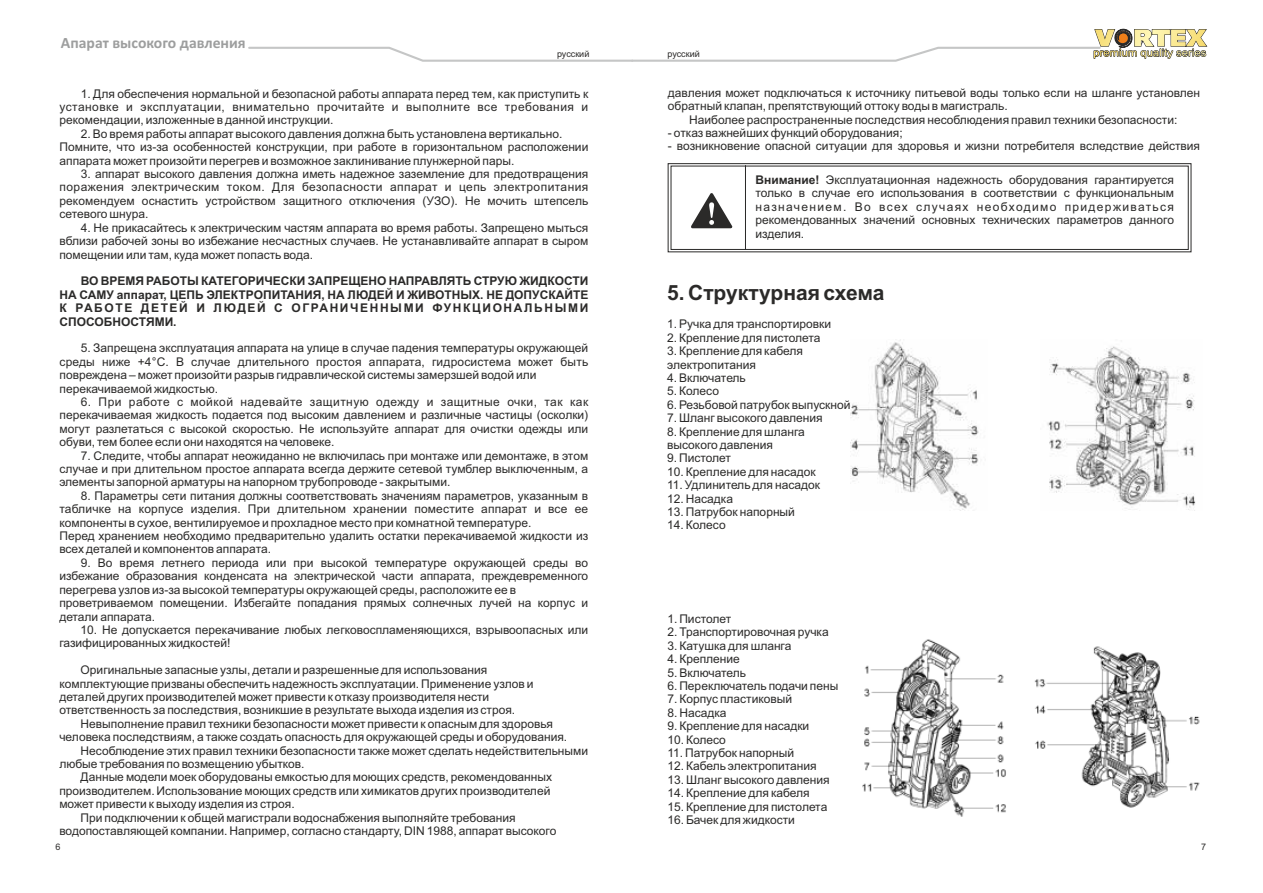
<style>
.page{position:relative;width:1263px;height:893px;background:#fff}
.page>*{position:absolute;margin:0;border:0;box-sizing:border-box;transform-origin:0 0}
.t1{font:700 21px "Arial";color:#2b2a29}
.t2{font:700 15.75px "Calibri";color:#9d9e9e}
.t3{font:12px/13.4px "Arial";color:#2b2a29}
.t4{font:700 12px/13.4px "Arial";letter-spacing:.135em;color:#2b2a29;text-align:justify}
.t5{font:9px "Arial";color:#2b2a29}
.s1{font-weight:700}
</style>
<div class="page">
<svg style="left:667px;top:163px;width:525px;height:89px"></svg>
<img style="left:851px;top:339px;width:128px;height:172px">
<img style="left:1047px;top:346px;width:149px;height:165px">
<img style="left:1034px;top:646px;width:166px;height:162px">
<img style="left:863px;top:639px;width:143px;height:178px">
<svg style="left:248px;top:28px;width:959px;height:34px"></svg>
<h2 class="t2" style="left:61px;top:37px;width:186px">Апарат высокого давления</h2>
<p class="t5" style="left:557px;top:51px;width:34px">русский</p>
<p class="t5" style="left:667px;top:51px;width:34px">русский</p>
<p class="t3" style="left:59px;top:88px;width:530px;text-align:justify;text-indent:21px">1. Для обеспечения нормальной и безопасной работы аппарата перед тем, как приступить к установке и эксплуатации, внимательно прочитайте и выполните все требования и рекомендации, изложенные в данной инструкции.</p>
<p class="t3" style="left:81px;top:128px;width:483px">2. Во время работы аппарат высокого давления должна быть установлена вертикально.</p>
<p class="t3" style="left:60px;top:141px;width:530px">Помните, что из-за особенностей конструкции, при работе в горизонтальном расположении аппарата может произойти перегрев и возможное заклинивание плунжерной пары.</p>
<p class="t3" style="left:60px;top:168px;width:530px;text-align:justify;text-indent:21px">3. аппарат высокого давления должна иметь надежное заземление для предотвращения поражения электрическим током. Для безопасности аппарат и цепь электропитания рекомендуем оснастить устройством защитного отключения (УЗО). Не мочить штепсель сетевого шнура.</p>
<p class="t3" style="left:59px;top:222px;width:530px;text-align:justify;text-indent:21px">4. Не прикасайтесь к электрическим частям аппарата во время работы. Запрещено мыться вблизи рабочей зоны во избежание несчастных случаев. Не устанавливайте аппарат в сыром помещении или там, куда может попасть вода.</p>
<p class="t4" style="left:60px;top:276px;width:530px;text-indent:21px">ВО ВРЕМЯ РАБОТЫ КАТЕГОРИЧЕСКИ ЗАПРЕЩЕНО НАПРАВЛЯТЬ СТРУЮ ЖИДКОСТИ НА САМУ аппарат, ЦЕПЬ ЭЛЕКТРОПИТАНИЯ, НА ЛЮДЕЙ И ЖИВОТНЫХ. НЕ ДОПУСКАЙТЕ К РАБОТЕ ДЕТЕЙ И ЛЮДЕЙ С ОГРАНИЧЕННЫМИ ФУНКЦИОНАЛЬНЫМИ СПОСОБНОСТЯМИ.</p>
<p class="t3" style="left:60px;top:343px;width:530px;text-indent:21px">5. Запрещена эксплуатация аппарата на улице в случае падения температуры окружающей среды ниже +4°С. В случае длительного простоя аппарата, гидросистема может быть повреждена – может произойти разрыв гидравлической системы замерзшей водой или перекачиваемой жидкостью.</p>
<p class="t3" style="left:59px;top:396px;width:530px;text-align:justify;text-indent:21px">6. При работе с мойкой надевайте защитную одежду и защитные очки, так как перекачиваемая жидкость подается под высоким давлением и различные частицы (осколки) могут разлетаться с высокой скоростью. Не используйте аппарат для очистки одежды или обуви, тем более если они находятся на человеке.</p>
<p class="t3" style="left:59px;top:450px;width:530px;text-align:justify;text-indent:21px">7. Следите, чтобы аппарат неожиданно не включилась при монтаже или демонтаже, в этом случае и при длительном простое аппарата всегда держите сетевой тумблер выключенным, а элементы запорной арматуры на напорном трубопроводе - закрытыми.</p>
<p class="t3" style="left:59px;top:490px;width:530px;text-indent:21px">8. Параметры сети питания должны соответствовать значениям параметров, указанным в табличке на корпусе изделия. При длительном хранении поместите аппарат и все ее компоненты в сухое, вентилируемое и прохладное место при комнатной температуре.<br>Перед хранением необходимо предварительно удалить остатки перекачиваемой жидкости из всех деталей и компонентов аппарата.</p>
<p class="t3" style="left:59px;top:557px;width:530px;text-align:justify;text-indent:21px">9. Во время летнего периода или при высокой температуре окружающей среды во избежание образования конденсата на электрической части аппарата, преждевременного перегрева узлов из-за высокой температуры окружающей среды, расположите ее в</p>
<p class="t3" style="left:59px;top:597px;width:530px">проветриваемом помещении. Избегайте попадания прямых солнечных лучей на корпус и детали аппарата.</p>
<p class="t3" style="left:59px;top:624px;width:530px;text-indent:21px">10. Не допускается перекачивание любых легковоспламеняющихся, взрывоопасных или газифицированных жидкостей!</p>
<p class="t3" style="left:59px;top:664px;width:476px;text-indent:21px">Оригинальные запасные узлы, детали и разрешенные для использования комплектующие призваны обеспечить надежность эксплуатации. Применение узлов и</p>
<p class="t3" style="left:59px;top:705px;width:457px">ответственность за последствия, возникшие в результате выхода изделия из строя.</p>
<p class="t3" style="left:59px;top:691px;width:431px">деталей других производителей может привести к отказу производителя нести</p>
<p class="t3" style="left:81px;top:718px;width:474px">Невыполнение правил техники безопасности может привести к опасным для здоровья</p>
<p class="t3" style="left:59px;top:731px;width:509px">человека последствиям, а также создать опасность для окружающей среды и оборудования.</p>
<p class="t3" style="left:81px;top:772px;width:473px">Данные модели моек оборудованы емкостью для моющих средств, рекомендованных</p>
<p class="t3" style="left:59px;top:745px;width:530px;text-indent:21px">Несоблюдение этих правил техники безопасности также может сделать недействительными любые требования по возмещению убытков.</p>
<p class="t3" style="left:59px;top:785px;width:492px">производителем. Использование моющих средств или химикатов других производителей</p>
<p class="t3" style="left:59px;top:798px;width:237px">может привести к выходу изделия из строя.</p>
<p class="t3" style="left:81px;top:812px;width:437px">При подключении к общей магистрали водоснабжения выполняйте требования</p>
<p class="t3" style="left:59px;top:825px;width:498px">водопоставляющей компании. Например, согласно стандарту, DIN 1988, аппарат высокого</p>
<p class="t3" style="left:668px;top:87px;width:534px">давления может подключаться к источнику питьевой воды только если на шланге установлен обратный клапан, препятствующий оттоку воды в магистраль.</p>
<p class="t3" style="left:668px;top:141px;width:534px">- возникновение опасной ситуации для здоровья и жизни потребителя вследствие действия</p>
<p class="t3" style="left:689px;top:114px;width:490px">Наиболее распространенные последствия несоблюдения правил техники безопасности:</p>
<p class="t3" style="left:668px;top:127px;width:236px">- отказ важнейших функций оборудования;</p>
<p class="t3" style="left:755px;top:174px;width:420px;text-align:justify"><span class="s1">Внимание!</span> Эксплуатационная надежность оборудования гарантируется только в случае его использования в соответствии с функциональным назначением. Во всех случаях необходимо придерживаться рекомендованных значений основных технических параметров данного изделия.</p>
<h1 class="t1" style="left:667px;top:284px;width:219px">5. Структурная схема</h1>
<p class="t3" style="left:667px;top:318px;width:165px">1. Ручка для транспортировки</p>
<p class="t3" style="left:667px;top:332px;width:155px">2. Крепление для пистолета</p>
<p class="t3" style="left:667px;top:345px;width:137px">3. Крепление для кабеля</p>
<p class="t3" style="left:667px;top:359px;width:90px">электропитания</p>
<p class="t3" style="left:667px;top:372px;width:80px">4. Включатель</p>
<p class="t3" style="left:667px;top:399px;width:185px">6. Резьбовой патрубок выпускной</p>
<p class="t3" style="left:667px;top:386px;width:53px">5. Колесо</p>
<p class="t3" style="left:667px;top:412px;width:157px">7. Шланг высокого давления</p>
<p class="t3" style="left:667px;top:426px;width:139px">8. Крепление для шланга</p>
<p class="t3" style="left:667px;top:439px;width:107px">высокого давления</p>
<p class="t3" style="left:667px;top:453px;width:65px">9. Пистолет</p>
<p class="t3" style="left:667px;top:466px;width:150px">10. Крепление для насадок</p>
<p class="t3" style="left:667px;top:479px;width:154px">11. Удлинитель для насадок</p>
<p class="t3" style="left:667px;top:493px;width:67px">12. Насадка</p>
<p class="t3" style="left:667px;top:506px;width:129px">13. Патрубок напорный</p>
<p class="t3" style="left:667px;top:520px;width:60px">14. Колесо</p>
<p class="t3" style="left:667px;top:613px;width:65px">1. Пистолет</p>
<p class="t3" style="left:667px;top:627px;width:163px">2. Транспортировочная ручка</p>
<p class="t3" style="left:667px;top:640px;width:126px">3. Катушка для шланга</p>
<p class="t3" style="left:667px;top:653px;width:74px">4. Крепление</p>
<p class="t3" style="left:667px;top:667px;width:80px">5. Включатель</p>
<p class="t3" style="left:667px;top:694px;width:126px">7. Корпус пластиковый</p>
<p class="t3" style="left:667px;top:680px;width:173px">6. Переключатель подачи пены</p>
<p class="t3" style="left:667px;top:707px;width:61px">8. Насадка</p>
<p class="t3" style="left:667px;top:720px;width:143px">9. Крепление для насадки</p>
<p class="t3" style="left:667px;top:734px;width:60px">10. Колесо</p>
<p class="t3" style="left:667px;top:747px;width:128px">11. Патрубок напорный</p>
<p class="t3" style="left:667px;top:761px;width:151px">12. Кабель электропитания</p>
<p class="t3" style="left:667px;top:787px;width:144px">14. Крепление для кабеля</p>
<p class="t3" style="left:667px;top:774px;width:164px">13. Шланг высокого давления</p>
<p class="t3" style="left:667px;top:814px;width:129px">16. Бачек для жидкости</p>
<p class="t3" style="left:667px;top:801px;width:161px">15. Крепление для пистолета</p>
<p class="t5" style="left:55px;top:843px;width:7px">6</p>
<p class="t5" style="left:1201px;top:843px;width:7px">7</p>
</div>
